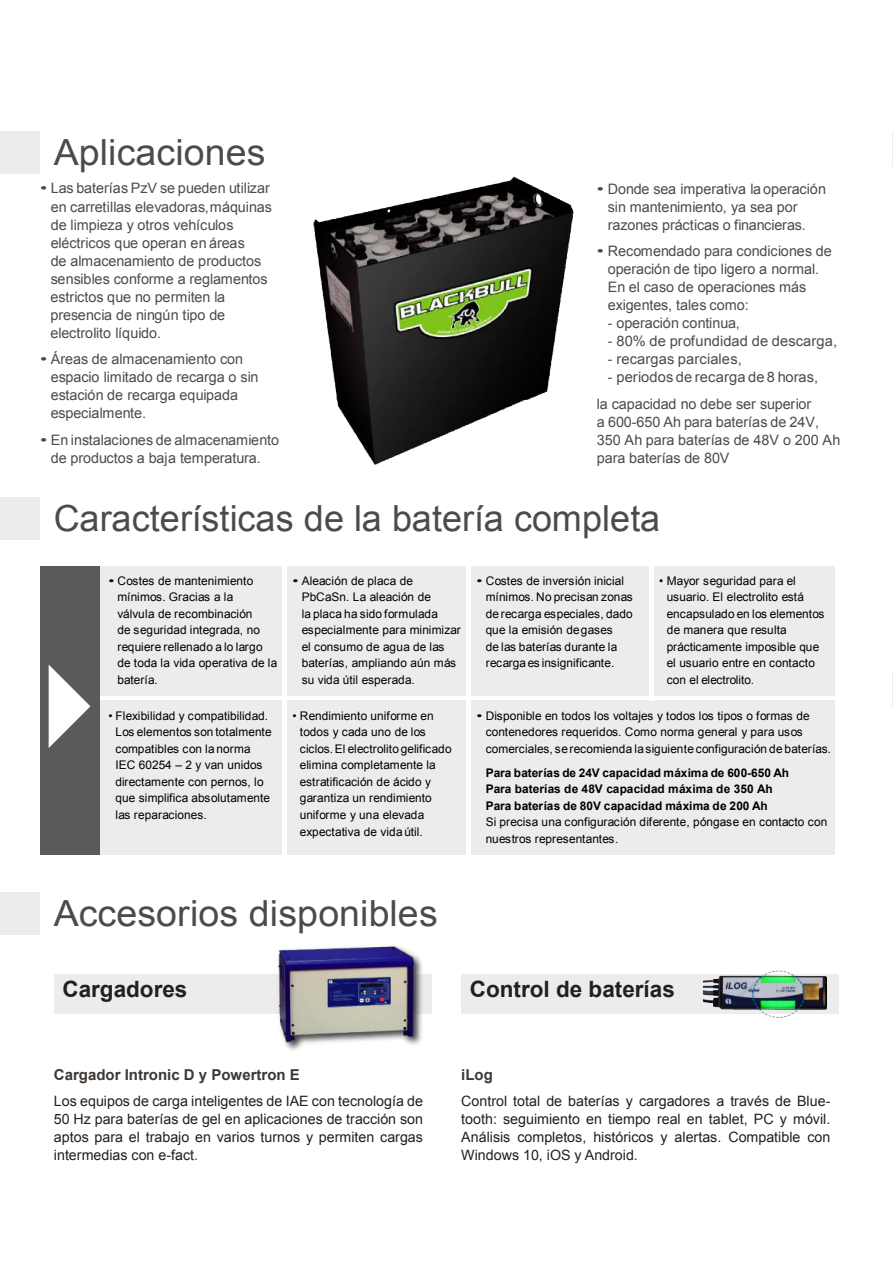
<style>
.page{position:relative;width:893px;height:1263px;background:#fff}
.page>*{position:absolute;margin:0;border:0;box-sizing:border-box;transform-origin:0 0}
.t1{font:36px "Arial";color:#4a4b4d;scale:1.04 1}
.t2{font:36px "Arial";color:#4a4b4d}
.t3{font:700 22.5px "Arial";color:#231f20}
.t4{font:700 15px "Arial";color:#3e3734}
.t5{font:14.4px/18px "Arial";letter-spacing:-.005em;color:#4a4b4d;scale:1.42 1}
.t6{font:14.4px/18px "Arial";letter-spacing:-.005em;color:#000}
.t7{font:14.4px/26.7px "Arial";letter-spacing:-.005em;color:#4a4b4d;scale:.96 1}
.t8{font:14.4px/18px "Arial";letter-spacing:-.005em;color:#4a4b4d}
.t9{font:14.25px/18px "Arial";color:#231f20;text-align:justify}
.t10{font:11.85px/16.5px "Arial";letter-spacing:.015em;color:#000;scale:1.44 1}
.t11{font:11.85px/16.5px "Arial";letter-spacing:.015em;color:#000}
.t12{font:11.85px/16.5px "Arial";letter-spacing:-.005em;color:#000}
.t13{font:700 11.85px/16.4px "Arial";letter-spacing:-.005em;color:#000}
.s1{font-family:"Helvetica Neue";font-weight:300;color:#3e3e3f}
</style>
<div class="page">
<div style="left:99px;top:567px;width:183px;height:129px;background:#ececed"></div>
<div style="left:287px;top:567px;width:179px;height:129px;background:#ececed"></div>
<div style="left:471px;top:567px;width:178px;height:129px;background:#ececed"></div>
<div style="left:653px;top:567px;width:182px;height:129px;background:#ececed"></div>
<div style="left:99px;top:701px;width:183px;height:153px;background:#ececed"></div>
<div style="left:287px;top:701px;width:179px;height:153px;background:#ececed"></div>
<div style="left:471px;top:701px;width:364px;height:153px;background:#ececed"></div>
<hr style="left:99px;top:700px;width:183px;height:1px;background:#ececed">
<hr style="left:287px;top:700px;width:179px;height:1px;background:#ececed">
<hr style="left:471px;top:700px;width:178px;height:1px;background:#ececed">
<hr style="left:653px;top:700px;width:182px;height:1px;background:#ececed">
<div style="left:40px;top:566px;width:59px;height:288px;background:#5a5a5a"></div>
<svg style="left:49px;top:665px;width:41px;height:83px"></svg>
<hr style="left:892px;top:131px;width:1px;height:36px;background:#ececed">
<hr style="left:892px;top:671px;width:1px;height:35px;background:#ececed">
<div style="left:0;top:497px;width:40px;height:42px;background:#ececed"></div>
<div style="left:0;top:892px;width:40px;height:42px;background:#ececed"></div>
<div style="left:0;top:131px;width:40px;height:43px;background:#ececed"></div>
<img style="left:313px;top:177px;width:261px;height:288px">
<div style="left:54px;top:974px;width:378px;height:39px;background:#ececed"></div>
<img style="left:274px;top:945px;width:154px;height:105px">
<div style="left:461px;top:974px;width:378px;height:39px;background:#ececed"></div>
<img style="left:697px;top:970px;width:142px;height:48px">
<h1 class="t1" style="left:54px;top:129px;width:205px">Aplicaciones</h1>
<p class="t5" style="left:51px;top:179px;width:158px;text-indent:-11px">• Las baterías PzV se pueden utilizar en carretillas elevadoras,máquinas de limpieza y otros vehículos eléctricos que operan en áreas<br>de almacenamiento de productos sensibles conforme a reglamentos estrictos que no permiten la presencia de ningún tipo de electrolito líquido.</p>
<p class="t5" style="left:51px;top:350px;width:148px;text-indent:-11px">• Áreas de almacenamiento con espacio limitado de recarga o sin estación de recarga equipada especialmente.</p>
<p class="t5" style="left:40px;top:431px;width:170px;text-align:center">• En instalaciones de almacenamiento de productos a baja temperatura.</p>
<p class="t5" style="left:608px;top:180px;width:155px;text-indent:-11px">• Donde sea imperativa la operación sin mantenimiento, ya sea por razones prácticas o financieras.</p>
<p class="t5" style="left:608px;top:242px;width:159px;text-indent:-11px">• Recomendado para condiciones de operación de tipo ligero a normal.<br>En el caso de operaciones más exigentes, tales como:</p>
<p class="t7" style="left:608px;top:310px;width:139px">- operación continua,</p>
<p class="t7" style="left:608px;top:328px;width:240px">- 80% de profundidad de descarga,</p>
<p class="t7" style="left:608px;top:346px;width:141px">- recargas parciales,</p>
<p class="t7" style="left:597px;top:364px;width:232px;text-indent:11px">- periodos de recarga de 8 horas, la capacidad no debe ser superior</p>
<p class="t8" style="left:597px;top:413px;width:245px">a 600-650 Ah para baterías de 24V,<br>350 Ah para baterías de 48V o 200 Ah para baterías de 80V</p>
<h1 class="t2" style="left:54px;top:494px;width:608px">Características de la batería completa</h1>
<p class="t10" style="left:117px;top:572px;width:113px;text-indent:-9px">• Costes de mantenimiento mínimos. Gracias a la<br>válvula de recombinación<br>de seguridad integrada, no requiere rellenado a lo largo de toda la vida operativa de la batería.</p>
<p class="t10" style="left:302px;top:572px;width:112px;text-indent:-9px">• Aleación de placa de<br>PbCaSn. La aleación de<br>la placa ha sido formulada especialmente para minimizar el consumo de agua de las baterías, ampliando aún más su vida útil esperada.</p>
<p class="t10" style="left:486px;top:572px;width:104px;text-indent:-9px">• Costes de inversión inicial mínimos. No precisan zonas de recarga especiales, dado que la emisión degases<br>de las baterías durante la recarga es insignificante.</p>
<p class="t12" style="left:667px;top:572px;width:159px;text-indent:-8px">• Mayor seguridad para el usuario. El electrolito está encapsulado en los elementos de manera que resulta prácticamente imposible que el usuario entre en contacto con el electrolito.</p>
<p class="t11" style="left:116px;top:708px;width:158px;text-indent:-7px">• Flexibilidad y compatibilidad.<br>Los elementos son totalmente compatibles con la norma<br>IEC 60254 – 2 y van unidos directamente con pernos, lo que simplifica absolutamente las reparaciones.</p>
<p class="t11" style="left:300px;top:708px;width:153px;text-indent:-8px">• Rendimiento uniforme en todos y cada uno de los ciclos.El electrolito gelificado elimina completamente la estratificación de ácido y garantiza un rendimiento uniforme y una elevada expectativa de vida útil.</p>
<p class="t10" style="left:486px;top:708px;width:241px;text-indent:-9px">• Disponible en todos los voltajes y todos los tipos o formas de contenedores requeridos. Como norma general y para usos comerciales, se recomienda la siguiente configuración de baterías.</p>
<p class="t13" style="left:486px;top:765px;width:305px">Para baterías de 24V capacidad máxima de 600-650 Ah<br>Para baterías de 48V capacidad máxima de 350 Ah<br>Para baterías de 80V capacidad máxima de 200 Ah</p>
<p class="t11" style="left:486px;top:814px;width:343px">Si precisa una configuración diferente, póngase en contacto con nuestros representantes.</p>
<h1 class="t1" style="left:54px;top:890px;width:510px">Accesorios disponibles cambiar</h1>
<h2 class="t3" style="left:62px;top:974px;width:127px">Cargadores</h2>
<h2 class="t3" style="left:470px;top:974px;width:207px">Control de baterías</h2>
<p class="t4" style="left:54px;top:1065px;width:247px">Cargador Intronic D y Powertron E</p>
<p class="t9" style="left:54px;top:1092px;width:371px">Los equipos de carga inteligentes de IAE con tecnología de 50 Hz para baterías de gel en aplicaciones de tracción son aptos para el trabajo en varios turnos y permiten cargas intermedias con e-fact<span class="s1">.</span></p>
<p class="t4" style="left:461px;top:1065px;width:33px">iLog</p>
<p class="t9" style="left:461px;top:1092px;width:371px">Control total de baterías y cargadores a través de Blue&shy;tooth: seguimiento en tiempo real en tablet, PC y móvil.<br>Análisis completos, históricos y alertas. Compatible con Windows 10, iOS y Android.</p>
<p class="t6" style="left:52px;top:1093px;width:363px">que permite carg de forma rápida y segura susbaterías<br>PzV/PzVB utilizando control du/dt, l tiempo que ofrece excelente utilización de la energía.</p>
<p class="t6" style="left:461px;top:1095px;width:367px">permanentemente a la batería. La información recogida se puede guardar de forma remota y puede utilizarsepara que el usuario comprenda y mejore el uso de la batería.</p>
</div>
